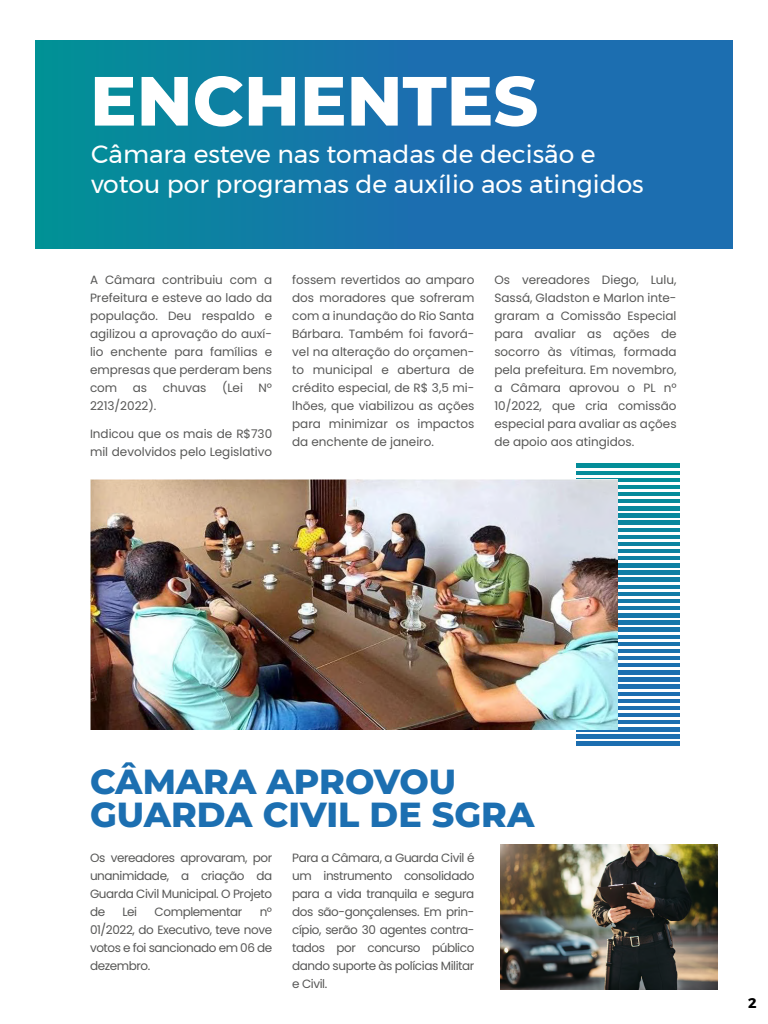
<style>
.page{position:relative;width:768px;height:1024px;background:#fff}
.page>*{position:absolute;margin:0;border:0;box-sizing:border-box;transform-origin:0 0}
.t1{font:800 69.5px "Montserrat";color:#fff}
.t2{font:800 34.8px/33.7px "Montserrat";color:#1c6fb1}
.t3{font:25px/30px "Montserrat";color:#fff}
.t4{font:700 14px "Montserrat";color:#000}
.t5{font:12px/18px "Poppins";color:#575756;text-align:justify}
.t6{font:12px "Poppins";letter-spacing:-.035em;color:#575756}
</style>
<div class="page">
<div style="left:35px;top:41px;width:698px;height:208px;background:linear-gradient(to right,#068b9b,#2365b7)"></div>
<hr style="left:577px;top:464px;width:102px;height:3px;background:#038e98">
<hr style="left:577px;top:471px;width:102px;height:3px;background:#048d99">
<hr style="left:577px;top:478px;width:102px;height:4px;background:#048d99">
<hr style="left:577px;top:485px;width:102px;height:4px;background:#058b9a">
<hr style="left:577px;top:492px;width:102px;height:4px;background:#068a9b">
<hr style="left:577px;top:500px;width:102px;height:3px;background:#07899c">
<hr style="left:577px;top:507px;width:102px;height:3px;background:#08889c">
<hr style="left:577px;top:514px;width:102px;height:3px;background:#09879d">
<hr style="left:577px;top:521px;width:102px;height:3px;background:#0a869e">
<hr style="left:577px;top:528px;width:102px;height:3px;background:#0a859f">
<hr style="left:577px;top:535px;width:102px;height:4px;background:#0b84a0">
<hr style="left:577px;top:542px;width:102px;height:4px;background:#0c82a1">
<hr style="left:577px;top:549px;width:102px;height:4px;background:#0d81a2">
<hr style="left:577px;top:557px;width:102px;height:3px;background:#0e80a3">
<hr style="left:577px;top:564px;width:102px;height:3px;background:#0f7fa3">
<hr style="left:577px;top:571px;width:102px;height:3px;background:#107ea4">
<hr style="left:577px;top:578px;width:102px;height:3px;background:#117da5">
<hr style="left:577px;top:585px;width:102px;height:4px;background:#117ca6">
<hr style="left:577px;top:592px;width:102px;height:4px;background:#137aa7">
<hr style="left:577px;top:599px;width:102px;height:4px;background:#1379a8">
<hr style="left:577px;top:607px;width:102px;height:3px;background:#1478a8">
<hr style="left:577px;top:614px;width:102px;height:3px;background:#1577a9">
<hr style="left:577px;top:621px;width:102px;height:3px;background:#1676aa">
<hr style="left:577px;top:628px;width:102px;height:3px;background:#1775ab">
<hr style="left:577px;top:635px;width:102px;height:3px;background:#1873ac">
<hr style="left:577px;top:642px;width:102px;height:4px;background:#1972ad">
<hr style="left:577px;top:649px;width:102px;height:4px;background:#1a71ae">
<hr style="left:577px;top:656px;width:102px;height:4px;background:#1a70ae">
<hr style="left:577px;top:664px;width:102px;height:3px;background:#1b6faf">
<hr style="left:577px;top:671px;width:102px;height:3px;background:#1c6eb0">
<hr style="left:577px;top:678px;width:102px;height:3px;background:#1c6eb0">
<hr style="left:577px;top:685px;width:102px;height:3px;background:#1c6eb0">
<hr style="left:577px;top:692px;width:102px;height:3px;background:#1c6eb0">
<hr style="left:577px;top:699px;width:102px;height:4px;background:#1c6eb0">
<hr style="left:577px;top:706px;width:102px;height:4px;background:#1c6eb0">
<hr style="left:577px;top:713px;width:102px;height:4px;background:#1c6eb0">
<hr style="left:577px;top:721px;width:102px;height:3px;background:#1c6eb0">
<hr style="left:577px;top:728px;width:102px;height:3px;background:#1c6eb0">
<hr style="left:577px;top:735px;width:102px;height:3px;background:#1c6eb0">
<hr style="left:577px;top:742px;width:102px;height:3px;background:#1c6eb0">
<img style="left:90px;top:479px;width:527px;height:251px">
<img style="left:500px;top:845px;width:217px;height:145px">
<h1 class="t1" style="left:90px;top:50px;width:450px">ENCHENTES</h1>
<h3 class="t3" style="left:91px;top:139px;width:554px">Câmara esteve nas tomadas de decisão e votou por programas de auxílio aos atingidos</h3>
<p class="t5" style="left:90px;top:271px;width:184px">A Câmara contribuiu com a Prefeitura e esteve ao lado da população. Deu respaldo e agilizou a aprovação do auxí&shy;lio enchente para famílias e empresas que perderam bens com</p>
<p class="t5" style="left:133px;top:379px;width:16px">as</p>
<p class="t5" style="left:163px;top:379px;width:45px">chuvas</p>
<p class="t5" style="left:222px;top:379px;width:22px">(Lei</p>
<p class="t5" style="left:259px;top:379px;width:15px">Nº</p>
<p class="t5" style="left:90px;top:397px;width:68px">2213/2022).</p>
<p class="t5" style="left:90px;top:425px;width:184px">Indicou que os mais de R$730 mil devolvidos pelo Legislativo</p>
<p class="t5" style="left:292px;top:271px;width:184px">fossem revertidos ao amparo dos moradores que sofreram com a inundação do Rio Santa Bárbara. Também foi favorá&shy;vel na alteração do orçamen&shy;to municipal e abertura de crédito especial, de R$ 3,5 mi&shy;lhões, que viabilizou as ações para minimizar os impactos da enchente de janeiro.</p>
<p class="t5" style="left:494px;top:271px;width:184px">Os vereadores Diego, Lulu, Sassá, Gladston e Marlon inte&shy;graram a Comissão Especial para avaliar as ações de socorro às vítimas, formada pela prefeitura. Em novembro, a Câmara aprovou o PL nº 10/2022, que cria comissão especial para avaliar as ações de apoio aos atingidos.</p>
<h2 class="t2" style="left:90px;top:763px;width:446px">CÂMARA APROVOU<br>GUARDA CIVIL DE SGRA</h2>
<p class="t5" style="left:90px;top:849px;width:184px">Os vereadores aprovaram, por unanimidade, a criação da Guarda Civil Municipal. O Projeto de</p>
<p class="t5" style="left:123px;top:903px;width:16px">Lei</p>
<p class="t6" style="left:155px;top:905px;width:89px">Complementar</p>
<p class="t5" style="left:90px;top:903px;width:184px;text-indent:170px">nº 01/2022, do Executivo, teve nove votos e foi sancionado em 06 de dezembro.</p>
<p class="t5" style="left:292px;top:849px;width:184px">Para a Câmara, a Guarda Civil é um instrumento consolidado para a vida tranquila e segura dos são-gonçalenses. Em prin&shy;cípio, serão 30 agentes contra&shy;tados por concurso público dando suporte às polícias Militar e Civil.</p>
<p class="t4" style="left:748px;top:992px;width:10px">2</p>
</div>
